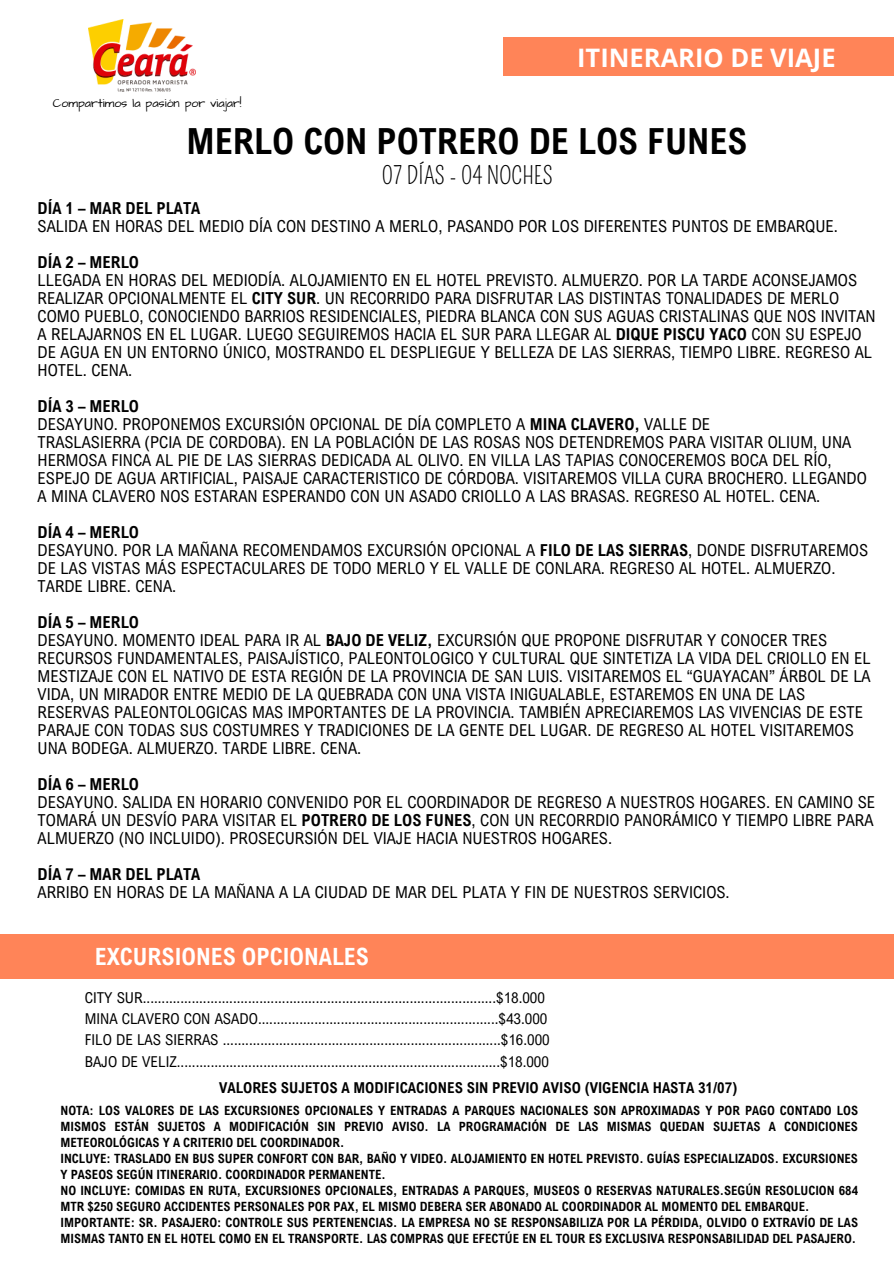
<style>
.page{position:relative;width:894px;height:1264px;background:#fff}
.page>*{position:absolute;margin:0;border:0;box-sizing:border-box;transform-origin:0 0}
.t1{font:700 36px "Arial Nova Cond";color:#000}
.t2{font:700 25.5px "Open Sans";color:#fff}
.t3{font:24px "Pompiere";color:#000}
.t4{font:700 23.7px "Arial Nova Cond";color:#fff}
.t5{font:16.5px/18px "Arial Nova Cond";color:#000}
.t6{font:15px/21.3px "Arial Nova Cond";color:#000}
.t7{font:700 15px "Arial Nova Cond";color:#000}
.t8{font:700 12.75px/15.9px "Arial Nova Cond";color:#000}
.t9{font:12.3px "Architects Daughter";color:#000}
.s1{font-weight:700}
</style>
<div class="page">
<img style="left:88px;top:19px;width:108px;height:72px">
<div style="left:503px;top:37px;width:390px;height:39px;background:#ff8458"></div>
<div style="left:0;top:934px;width:893px;height:44px;background:#ff8458"></div>
<p class="t9" style="left:53px;top:95px;width:190px">Compartimos la pasión por viajar!</p>
<h5 class="t2" style="left:577px;top:39px;width:260px">ITINERARIO DE VIAJE</h5>
<h5 class="t1" style="left:186px;top:118px;width:562px">MERLO CON POTRERO DE LOS FUNES</h5>
<h5 class="t3" style="left:381px;top:162px;width:173px">07 DÍAS - 04 NOCHES</h5>
<p class="t5" style="left:38px;top:198px;width:801px"><span class="s1">DÍA 1 – MAR DEL PLATA<br></span>SALIDA EN HORAS DEL MEDIO DÍA CON DESTINO A MERLO, PASANDO POR LOS DIFERENTES PUNTOS DE EMBARQUE.</p>
<h2 class="t5" style="left:38px;top:252px;width:839px"><span class="s1">DÍA 2 – MERLO<br></span>LLEGADA EN HORAS DEL MEDIODÍA. ALOJAMIENTO EN EL HOTEL PREVISTO. ALMUERZO. POR LA TARDE ACONSEJAMOS REALIZAR OPCIONALMENTE EL <span class="s1">CITY SUR</span>. UN RECORRIDO PARA DISFRUTAR LAS DISTINTAS TONALIDADES DE MERLO COMO PUEBLO, CONOCIENDO BARRIOS RESIDENCIALES, PIEDRA BLANCA CON SUS AGUAS CRISTALINAS QUE NOS INVITAN A RELAJARNOS EN EL LUGAR. LUEGO SEGUIREMOS HACIA EL SUR PARA LLEGAR AL <span class="s1">DIQUE PISCU YACO</span> CON SU ESPEJO DE AGUA EN UN ENTORNO ÚNICO, MOSTRANDO EL DESPLIEGUE Y BELLEZA DE LAS SIERRAS, TIEMPO LIBRE. REGRESO AL HOTEL. CENA.</h2>
<h1 class="t5" style="left:38px;top:396px;width:830px"><span class="s1">DÍA 3 – MERLO<br></span>DESAYUNO. PROPONEMOS EXCURSIÓN OPCIONAL DE DÍA COMPLETO A <span class="s1">MINA CLAVERO,</span> VALLE DE<br>TRASLASIERRA (PCIA DE CORDOBA). EN LA POBLACIÓN DE LAS ROSAS NOS DETENDREMOS PARA VISITAR OLIUM, UNA HERMOSA FINCA AL PIE DE LAS SIERRAS DEDICADA AL OLIVO. EN VILLA LAS TAPIAS CONOCEREMOS BOCA DEL RÍO, ESPEJO DE AGUA ARTIFICIAL, PAISAJE CARACTERISTICO DE CÓRDOBA. VISITAREMOS VILLA CURA BROCHERO. LLEGANDO A MINA CLAVERO NOS ESTARAN ESPERANDO CON UN ASADO CRIOLLO A LAS BRASAS. REGRESO AL HOTEL. CENA.</h1>
<h3 class="t5" style="left:38px;top:522px;width:831px"><span class="s1">DÍA 4 – MERLO<br></span>DESAYUNO. POR LA MAÑANA RECOMENDAMOS EXCURSIÓN OPCIONAL A <span class="s1">FILO DE LAS SIERRAS</span>, DONDE DISFRUTAREMOS DE LAS VISTAS MÁS ESPECTACULARES DE TODO MERLO Y EL VALLE DE CONLARA. REGRESO AL HOTEL. ALMUERZO.<br>TARDE LIBRE. CENA.</h3>
<h5 class="t5" style="left:38px;top:612px;width:834px"><span class="s1">DÍA 5 – MERLO<br></span>DESAYUNO. MOMENTO IDEAL PARA IR AL <span class="s1">BAJO DE VELIZ,</span> EXCURSIÓN QUE PROPONE DISFRUTAR Y CONOCER TRES RECURSOS FUNDAMENTALES, PAISAJÍSTICO, PALEONTOLOGICO Y CULTURAL QUE SINTETIZA LA VIDA DEL CRIOLLO EN EL MESTIZAJE CON EL NATIVO DE ESTA REGIÓN DE LA PROVINCIA DE SAN LUIS. VISITAREMOS EL “GUAYACAN” ÁRBOL DE LA VIDA, UN MIRADOR ENTRE MEDIO DE LA QUEBRADA CON UNA VISTA INIGUALABLE, ESTAREMOS EN UNA DE LAS RESERVAS PALEONTOLOGICAS MAS IMPORTANTES DE LA PROVINCIA. TAMBIÉN APRECIAREMOS LAS VIVENCIAS DE ESTE PARAJE CON TODAS SUS COSTUMRES Y TRADICIONES DE LA GENTE DEL LUGAR. DE REGRESO AL HOTEL VISITAREMOS UNA BODEGA. ALMUERZO. TARDE LIBRE. CENA.</h5>
<h5 class="t5" style="left:38px;top:774px;width:838px"><span class="s1">DÍA 6 – MERLO<br></span>DESAYUNO. SALIDA EN HORARIO CONVENIDO POR EL COORDINADOR DE REGRESO A NUESTROS HOGARES. EN CAMINO SE TOMARÁ UN DESVÍO PARA VISITAR EL <span class="s1">POTRERO DE LOS FUNES</span>, CON UN RECORRDIO PANORÁMICO Y TIEMPO LIBRE PARA ALMUERZO (NO INCLUIDO). PROSECURSIÓN DEL VIAJE HACIA NUESTROS HOGARES.</h5>
<h5 class="t5" style="left:38px;top:864px;width:693px"><span class="s1">DÍA 7 – MAR DEL PLATA<br></span>ARRIBO EN HORAS DE LA MAÑANA A LA CIUDAD DE MAR DEL PLATA Y FIN DE NUESTROS SERVICIOS.</h5>
<h2 class="t4" style="left:95px;top:942px;width:276px">EXCURSIONES OPCIONALES</h2>
<h5 class="t6" style="left:85px;top:986px;width:466px">CITY SUR..............................................................................................$18.000<br>MINA CLAVERO CON ASADO................................................................$43.000<br>FILO DE LAS SIERRAS ..........................................................................$16.000<br>BAJO DE VELIZ......................................................................................$18.000</h5>
<p class="t7" style="left:219px;top:1078px;width:519px">VALORES SUJETOS A MODIFICACIONES SIN PREVIO AVISO (VIGENCIA HASTA 31/07)</p>
<h5 class="t8" style="left:60px;top:1102px;width:798px;text-align:justify">NOTA: LOS VALORES DE LAS EXCURSIONES OPCIONALES Y ENTRADAS A PARQUES NACIONALES SON APROXIMADAS Y POR PAGO CONTADO LOS MISMOS ESTÁN SUJETOS A MODIFICACIÓN SIN PREVIO AVISO. LA PROGRAMACIÓN DE LAS MISMAS QUEDAN SUJETAS A CONDICIONES METEOROLÓGICAS Y A CRITERIO DEL COORDINADOR.</h5>
<h4 class="t8" style="left:60px;top:1150px;width:798px">INCLUYE: TRASLADO EN BUS SUPER CONFORT CON BAR, BAÑO Y VIDEO. ALOJAMIENTO EN HOTEL PREVISTO. GUÍAS ESPECIALIZADOS. EXCURSIONES<br>Y PASEOS SEGÚN ITINERARIO. COORDINADOR PERMANENTE.</h4>
<p class="t8" style="left:60px;top:1182px;width:798px">NO INCLUYE: COMIDAS EN RUTA, EXCURSIONES OPCIONALES, ENTRADAS A PARQUES, MUSEOS O RESERVAS NATURALES.SEGÚN RESOLUCION 684<br>MTR $250 SEGURO ACCIDENTES PERSONALES POR PAX, EL MISMO DEBERA SER ABONADO AL COORDINADOR AL MOMENTO DEL EMBARQUE.</p>
<p class="t8" style="left:60px;top:1213px;width:798px">IMPORTANTE: SR. PASAJERO: CONTROLE SUS PERTENENCIAS. LA EMPRESA NO SE RESPONSABILIZA POR LA PÉRDIDA, OLVIDO O EXTRAVÍO DE LAS<br>MISMAS TANTO EN EL HOTEL COMO EN EL TRANSPORTE. LAS COMPRAS QUE EFECTÚE EN EL TOUR ES EXCLUSIVA RESPONSABILIDAD DEL PASAJERO.</p>
</div>
